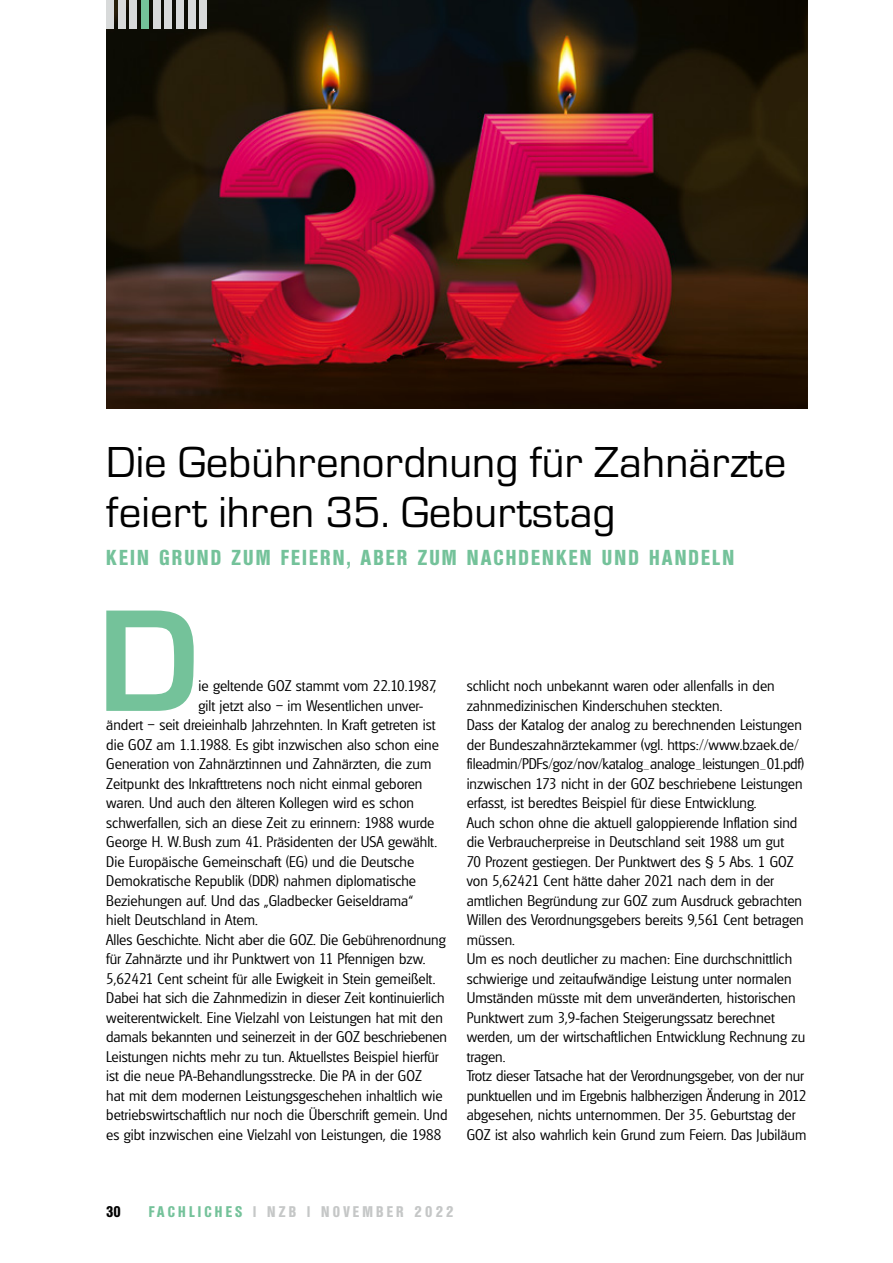
<style>
.page{position:relative;width:893px;height:1263px;background:#fff}
.page>*{position:absolute;margin:0;border:0;box-sizing:border-box;transform-origin:0 0}
.t1{font:700 150.45px "Micro Square";color:#74c29a}
.t2{font:45px/51px "Micro Square";color:#000}
.t3{font:700 condensed 21px "Olympia";letter-spacing:.105em;color:#74c29a}
.t4{font:300 15px/19.5px "Glasgow";color:#000}
.t5{font:700 condensed 15px "Olympia";letter-spacing:.215em;color:#c5c7c7}
.t6{font:700 condensed 15px "Olympia";color:#000}
.s1{color:#74c29a}
</style>
<div class="page">
<img style="left:106px;top:0;width:702px;height:408px">
<div style="left:106px;top:0;width:8px;height:28px;background:#d8dada"></div>
<div style="left:118px;top:0;width:8px;height:28px;background:#d8dada"></div>
<div style="left:130px;top:0;width:7px;height:28px;background:#d8dada"></div>
<div style="left:141px;top:0;width:8px;height:28px;background:#74c29a"></div>
<div style="left:153px;top:0;width:8px;height:28px;background:#d8dada"></div>
<div style="left:165px;top:0;width:7px;height:28px;background:#d8dada"></div>
<div style="left:176px;top:0;width:8px;height:28px;background:#d8dada"></div>
<div style="left:188px;top:0;width:8px;height:28px;background:#d8dada"></div>
<div style="left:200px;top:0;width:7px;height:28px;background:#d8dada"></div>
<h2 class="t2" style="left:106px;top:437px;width:682px">Die Gebührenordnung für Zahnärzte feiert ihren 35. Geburtstag</h2>
<h3 class="t3" style="left:106px;top:546px;width:629px">KEIN GRUND ZUM FEIERN, ABER ZUM NACHDENKEN UND HANDELN</h3>
<h1 class="t1" style="left:97px;top:579px;width:103px">D</h1>
<p class="t4" style="left:199px;top:676px;width:239px">ie geltende GOZ stammt vom 22.10.1987,</p>
<p class="t4" style="left:199px;top:696px;width:226px">gilt jetzt also – im Wesentlichen unver-</p>
<p class="t4" style="left:106px;top:715px;width:331px">ändert – seit dreieinhalb Jahrzehnten. In Kraft getreten ist</p>
<p class="t4" style="left:106px;top:735px;width:334px">die GOZ am 1.1.1988. Es gibt inzwischen also schon eine</p>
<p class="t4" style="left:106px;top:754px;width:327px">Generation von Zahnärztinnen und Zahnärzten, die zum</p>
<p class="t4" style="left:106px;top:774px;width:318px">Zeitpunkt des Inkrafttretens noch nicht einmal geboren</p>
<p class="t4" style="left:106px;top:793px;width:309px">waren. Und auch den älteren Kollegen wird es schon</p>
<p class="t4" style="left:106px;top:813px;width:329px">schwerfallen, sich an diese Zeit zu erinnern: 1988 wurde</p>
<p class="t4" style="left:106px;top:832px;width:332px">George H. W. Bush zum 41. Präsidenten der USA gewählt.</p>
<p class="t4" style="left:106px;top:852px;width:310px">Die Europäische Gemeinschaft (EG) und die Deutsche</p>
<p class="t4" style="left:106px;top:871px;width:311px">Demokratische Republik (DDR) nahmen diplomatische</p>
<p class="t4" style="left:106px;top:891px;width:308px">Beziehungen auf. Und das „Gladbecker Geiseldrama“</p>
<p class="t4" style="left:106px;top:910px;width:153px">hielt Deutschland in Atem.</p>
<p class="t4" style="left:106px;top:930px;width:341px">Alles Geschichte. Nicht aber die GOZ. Die Gebührenordnung</p>
<p class="t4" style="left:106px;top:949px;width:321px">für Zahnärzte und ihr Punktwert von 11 Pfennigen bzw.</p>
<p class="t4" style="left:106px;top:969px;width:331px">5,62421 Cent scheint für alle Ewigkeit in Stein gemeißelt.</p>
<p class="t4" style="left:106px;top:988px;width:340px">Dabei hat sich die Zahnmedizin in dieser Zeit kontinuierlich</p>
<p class="t4" style="left:106px;top:1008px;width:338px">weiterentwickelt. Eine Vielzahl von Leistungen hat mit den</p>
<p class="t4" style="left:106px;top:1027px;width:342px">damals bekannten und seinerzeit in der GOZ beschriebenen</p>
<p class="t4" style="left:106px;top:1047px;width:334px">Leistungen nichts mehr zu tun. Aktuellstes Beispiel hierfür</p>
<p class="t4" style="left:106px;top:1066px;width:317px">ist die neue PA-Behandlungsstrecke. Die PA in der GOZ</p>
<p class="t4" style="left:106px;top:1086px;width:338px">hat mit dem modernen Leistungsgeschehen inhaltlich wie</p>
<p class="t4" style="left:106px;top:1105px;width:343px">betriebswirtschaftlich nur noch die Überschrift gemein. Und</p>
<p class="t4" style="left:106px;top:1125px;width:336px">es gibt inzwischen eine Vielzahl von Leistungen, die 1988</p>
<p class="t4" style="left:467px;top:676px;width:341px">schlicht noch unbekannt waren oder allenfalls in den zahnmedizinischen Kinderschuhen steckten.<br>Dass der Katalog der analog zu berechnenden Leistungen der Bundeszahnärztekammer (vgl. https://www.bzaek.de/ fileadmin/PDFs/goz/nov/katalog_analoge_leistungen_01.pdf) inzwischen 173 nicht in der GOZ beschriebene Leistungen erfasst, ist beredtes Beispiel für diese Entwicklung.<br>Auch schon ohne die aktuell galoppierende Inflation sind die Verbraucherpreise in Deutschland seit 1988 um gut<br>70 Prozent gestiegen. Der Punktwert des § 5 Abs. 1 GOZ von 5,62421 Cent hätte daher 2021 nach dem in der amtlichen Begründung zur GOZ zum Ausdruck gebrachten Willen des Verordnungsgebers bereits 9,561 Cent betragen müssen.<br>Um es noch deutlicher zu machen: Eine durchschnittlich schwierige und zeitaufwändige Leistung unter normalen Umständen müsste mit dem unveränderten, historischen Punktwert zum 3,9-fachen Steigerungssatz berechnet werden, um der wirtschaftlichen Entwicklung Rechnung zu tragen.<br>Trotz dieser Tatsache hat der Verordnungsgeber, von der nur punktuellen und im Ergebnis halbherzigen Änderung in 2012 abgesehen, nichts unternommen. Der 35. Geburtstag der GOZ ist also wahrlich kein Grund zum Feiern. Das Jubiläum</p>
<p class="t6" style="left:106px;top:1203px;width:16px">30</p>
<p class="t5" style="left:149px;top:1203px;width:306px"><span class="s1">FACHLICHES</span> | NZB | NOVEMBER 2022</p>
</div>
